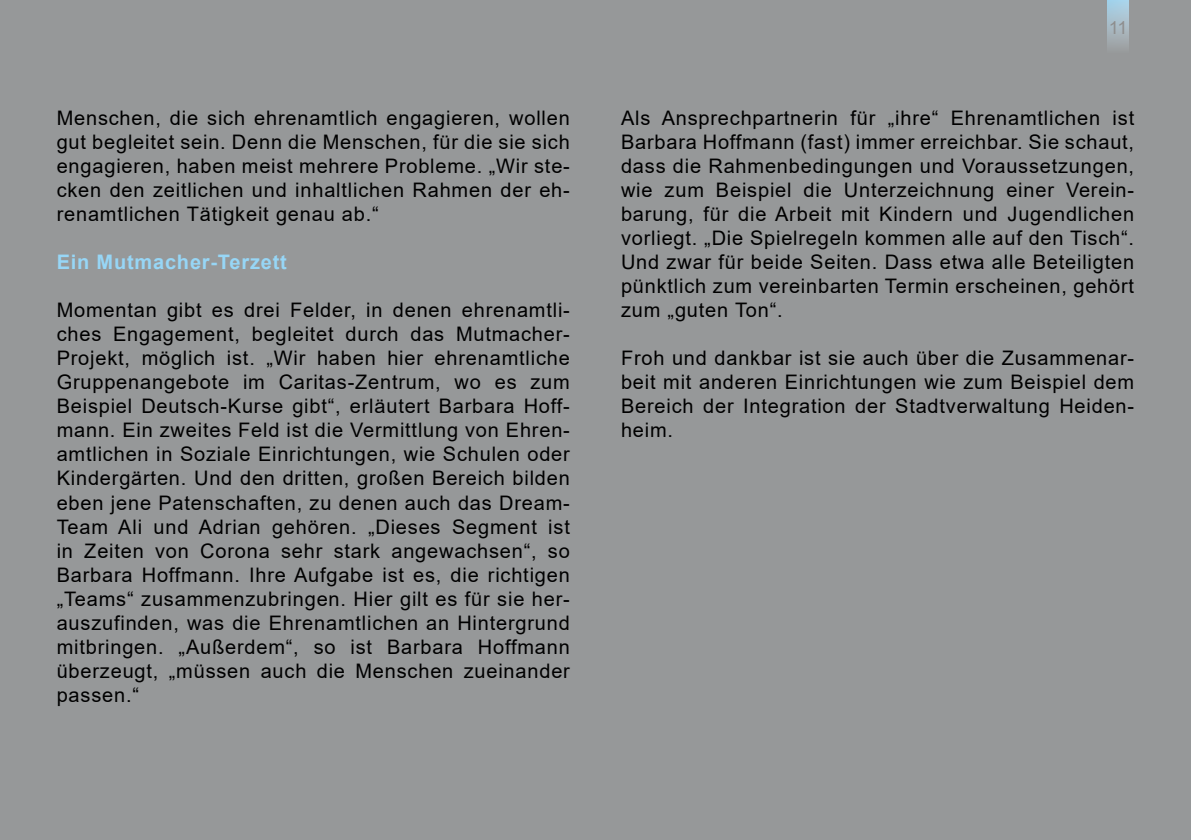
<style>
.page{position:relative;width:1191px;height:840px;background:#fff}
.page>*{position:absolute;margin:0;border:0;box-sizing:border-box;transform-origin:0 0}
.t1{font:20px/24px "Arial";letter-spacing:.04em;color:#000;text-align:justify}
.t2{font:700 20px "Arial";letter-spacing:.04em;color:#97d6f6}
.t3{font:18px "Arial";color:#8e8e8e}
</style>
<div class="page">
<div style="left:0;top:0;width:1191px;height:839px;background:#969899"></div>
<svg style="left:1107px;top:0;width:21px;height:47px"></svg>
<p class="t1" style="left:57px;top:106px;width:515px">Menschen, die sich ehrenamtlich engagieren, wollen gut begleitet sein. Denn die Menschen, für die sie sich engagieren, haben meist mehrere Probleme. „Wir ste&shy;cken den zeitlichen und inhaltlichen Rahmen der eh&shy;renamtlichen Tätigkeit genau ab.“</p>
<p class="t2" style="left:57px;top:248px;width:232px">Ein Mutmacher-Terzett</p>
<p class="t1" style="left:57px;top:298px;width:515px">Momentan gibt es drei Felder, in denen ehrenamtli&shy;ches Engagement, begleitet durch das Mutmacher-Projekt, möglich ist. „Wir haben hier ehrenamtliche Gruppenangebote im Caritas-Zentrum, wo es zum Beispiel Deutsch-Kurse gibt“, erläutert Barbara Hoff&shy;mann. Ein zweites Feld ist die Vermittlung von Ehren&shy;amtlichen in Soziale Einrichtungen, wie Schulen oder Kindergärten. Und den dritten, großen Bereich bilden eben jene Patenschaften, zu denen auch das Dream-Team Ali und Adrian gehören. „Dieses Segment ist in Zeiten von Corona sehr stark angewachsen“, so Barbara Hoffmann. Ihre Aufgabe ist es, die richtigen „Teams“ zusammenzubringen. Hier gilt es für sie her&shy;auszufinden, was die Ehrenamtlichen an Hintergrund mitbringen. „Außerdem“, so ist Barbara Hoffmann überzeugt, „müssen auch die Menschen zueinander passen.“</p>
<p class="t3" style="left:1108px;top:15px;width:20px">11</p>
<p class="t1" style="left:621px;top:106px;width:515px">Als Ansprechpartnerin für „ihre“ Ehrenamtlichen ist Barbara Hoffmann (fast) immer erreichbar. Sie schaut, dass die Rahmenbedingungen und Voraussetzungen, wie zum Beispiel die Unterzeichnung einer Verein&shy;barung, für die Arbeit mit Kindern und Jugendlichen vorliegt. „Die Spielregeln kommen alle auf den Tisch“.<br>Und zwar für beide Seiten. Dass etwa alle Beteiligten pünktlich zum vereinbarten Termin erscheinen, gehört zum „guten Ton“.</p>
<p class="t1" style="left:621px;top:346px;width:515px">Froh und dankbar ist sie auch über die Zusammenar&shy;beit mit anderen Einrichtungen wie zum Beispiel dem Bereich der Integration der Stadtverwaltung Heiden&shy;heim.</p>
</div>
